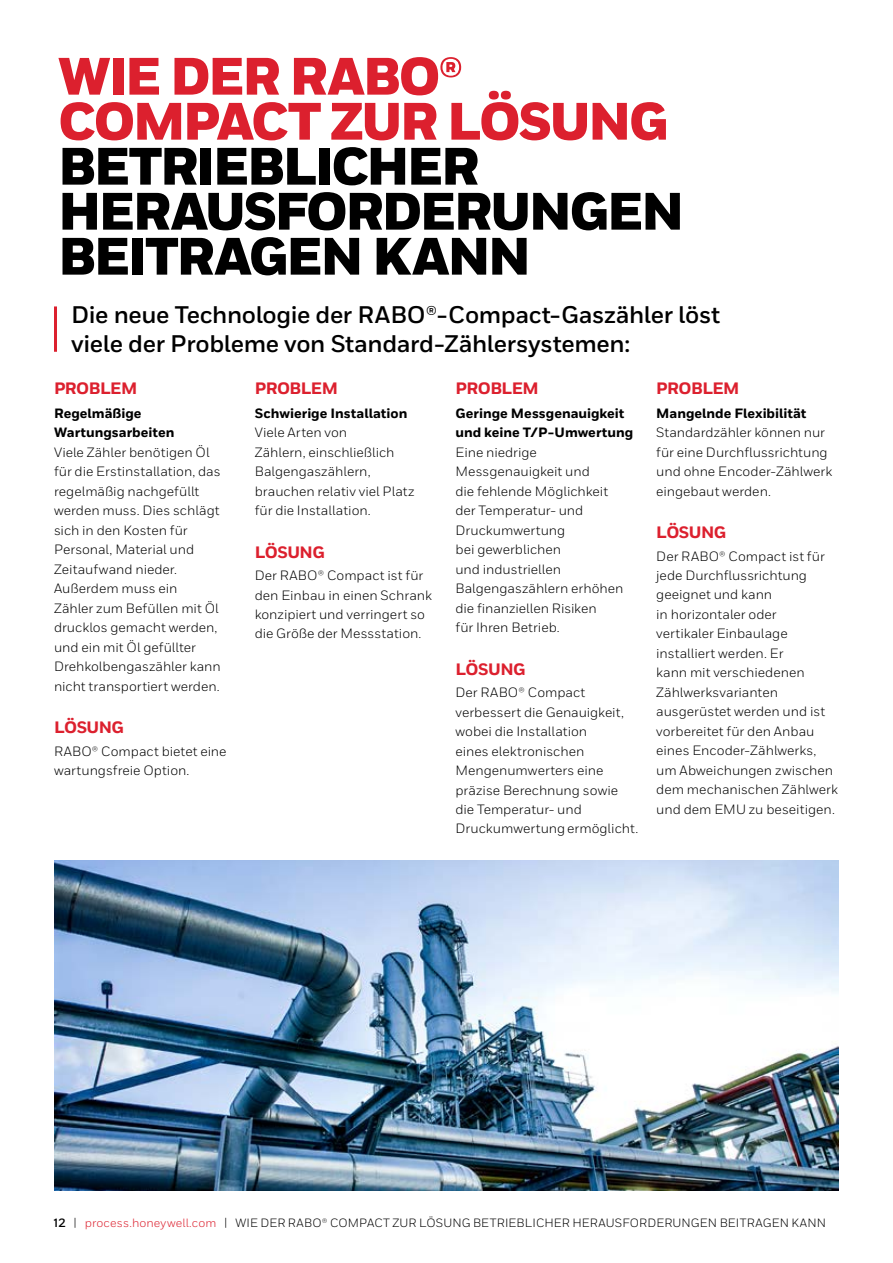
<style>
.page{position:relative;width:893px;height:1263px;background:#fff}
.page>*{position:absolute;margin:0;border:0;box-sizing:border-box;transform-origin:0 0}
.t1{font:900 52.5px/45px "Honeywell Sans";letter-spacing:-.045em;color:#000}
.t2{font:900 52.5px/45px "Honeywell Sans";letter-spacing:-.045em;color:#dc202e}
.t3{font:700 24px/28.5px "Honeywell Sans";letter-spacing:-.015em;color:#000}
.t4{font:800 16.5px "Honeywell Sans";letter-spacing:-.035em;color:#dc202e}
.t5{font:13.5px/19.5px "Honeywell Sans";color:#000}
.t6{font:800 13.5px/19.5px "Honeywell Sans";color:#000}
.t7{font:12px "Honeywell Sans";letter-spacing:.015em;color:#000}
.s1{font-weight:700}
.s2{color:#dc202e}
</style>
<div class="page">
<hr style="left:54px;top:306px;width:3px;height:46px;background:#dc202e">
<img style="left:54px;top:860px;width:785px;height:331px">
<h1 class="t2" style="left:58px;top:56px;width:612px">WIE DER RABO®<br>COMPACT ZUR LÖSUNG</h1>
<h1 class="t1" style="left:58px;top:146px;width:628px">BETRIEBLICHER<br>HERAUSFORDERUNGEN<br>BEITRAGEN KANN</h1>
<h2 class="t3" style="left:71px;top:301px;width:651px">Die neue Technologie der RABO®-Compact-Gaszähler löst viele der Probleme von Standard-Zählersystemen:</h2>
<p class="t4" style="left:54px;top:378px;width:85px">PROBLEM</p>
<p class="t6" style="left:54px;top:404px;width:122px">Regelmäßige<br>Wartungsarbeiten</p>
<p class="t5" style="left:54px;top:443px;width:168px">Viele Zähler benötigen Öl für die Erstinstallation, das regelmäßig nachgefüllt werden muss. Dies schlägt sich in den Kosten für<br>Personal, Material und<br>Zeitaufwand nieder.<br>Außerdem muss ein<br>Zähler zum Befüllen mit Öl drucklos gemacht werden, und ein mit Öl gefüllter<br>Drehkolbengaszähler kann nicht transportiert werden.</p>
<p class="t4" style="left:54px;top:717px;width:71px">LÖSUNG</p>
<p class="t5" style="left:54px;top:741px;width:174px">RABO® Compact bietet eine wartungsfreie Option.</p>
<p class="t4" style="left:255px;top:378px;width:85px">PROBLEM</p>
<p class="t6" style="left:255px;top:404px;width:154px">Schwierige Installation</p>
<p class="t5" style="left:255px;top:423px;width:161px">Viele Arten von<br>Zählern, einschließlich<br>Balgengaszählern, brauchen relativ viel Platz für die Installation.</p>
<p class="t4" style="left:255px;top:542px;width:71px">LÖSUNG</p>
<p class="t5" style="left:255px;top:566px;width:179px">Der RABO® Compact ist für den Einbau in einen Schrank konzipiert und verringert so die Größe der Messstation.</p>
<p class="t4" style="left:455px;top:378px;width:85px">PROBLEM</p>
<p class="t6" style="left:455px;top:404px;width:179px">Geringe Messgenauigkeit und keine T/P-Umwertung</p>
<p class="t5" style="left:455px;top:443px;width:169px">Eine niedrige<br>Messgenauigkeit und<br>die fehlende Möglichkeit der Temperatur- und<br>Druckumwertung<br>bei gewerblichen<br>und industriellen<br>Balgengaszählern erhöhen die finanziellen Risiken<br>für Ihren Betrieb.</p>
<p class="t4" style="left:455px;top:659px;width:71px">LÖSUNG</p>
<p class="t5" style="left:455px;top:683px;width:184px">Der RABO® Compact verbessert die Genauigkeit, wobei die Installation<br>eines elektronischen<br>Mengenumwerters eine präzise Berechnung sowie die Temperatur- und<br>Druckumwertung ermöglicht.</p>
<p class="t4" style="left:656px;top:378px;width:85px">PROBLEM</p>
<p class="t6" style="left:656px;top:404px;width:152px">Mangelnde Flexibilität</p>
<p class="t5" style="left:656px;top:423px;width:177px">Standardzähler können nur für eine Durchflussrichtung und ohne Encoder-Zählwerk eingebaut werden.</p>
<p class="t4" style="left:656px;top:522px;width:71px">LÖSUNG</p>
<p class="t5" style="left:656px;top:546px;width:183px">Der RABO® Compact ist für jede Durchflussrichtung geeignet und kann<br>in horizontaler oder<br>vertikaler Einbaulage installiert werden. Er<br>kann mit verschiedenen<br>Zählwerksvarianten ausgerüstet werden und ist vorbereitet für den Anbau eines Encoder-Zählwerks, um Abweichungen zwischen dem mechanischen Zählwerk und dem EMU zu beseitigen.</p>
<p class="t7" style="left:54px;top:1216px;width:774px"><span class="s1">12</span> | <span class="s2">process.honeywell.com</span> | WIE DER RABO® COMPACT ZUR LÖSUNG BETRIEBLICHER HERAUSFORDERUNGEN BEITRAGEN KANN</p>
</div>
